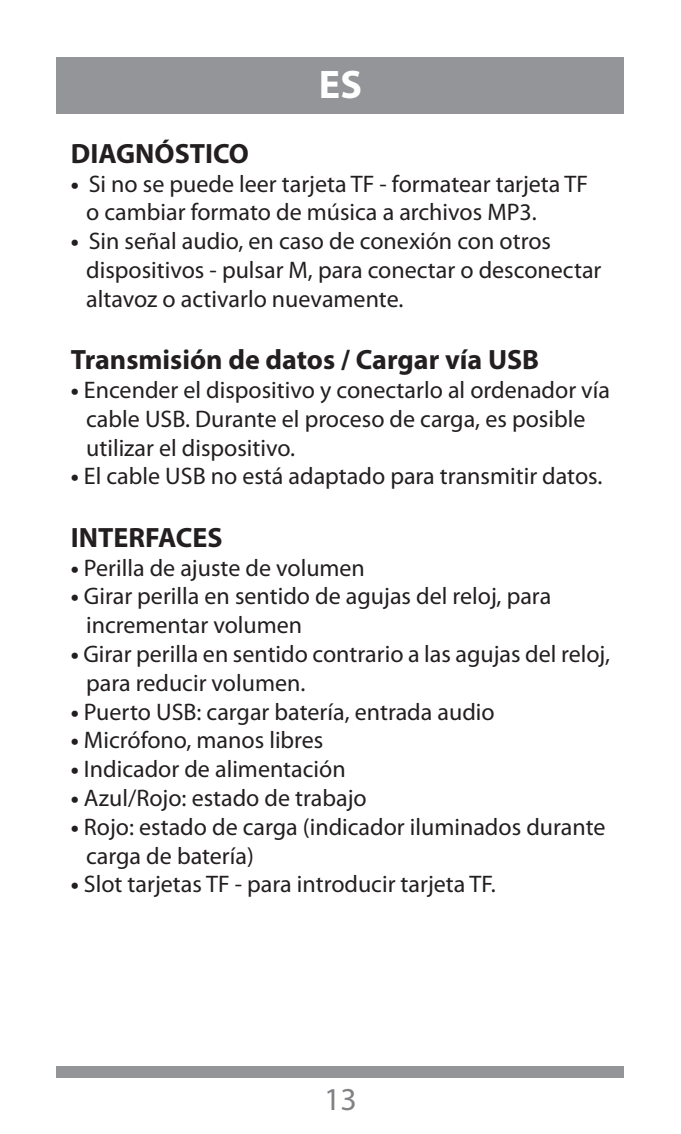
<style>
.page{position:relative;width:681px;height:1134px;background:#fff}
.page>*{position:absolute;margin:0;border:0;box-sizing:border-box;transform-origin:0 0}
.t1{font:700 40px "Myriad Pro";color:#fff}
.t2{font:32px "Myriad Pro";color:#808285}
.t3{font:700 28px "Myriad Pro";color:#231f20}
.t4{font:24px/28.8px "Myriad Pro";color:#231f20}
.s1{font-weight:700}
</style>
<div class="page">
<div style="left:57px;top:57px;width:567px;height:56px;background:#939598"></div>
<div style="left:57px;top:1066px;width:567px;height:11px;background:#939598"></div>
<h1 class="t1" style="left:319px;top:62px;width:44px">ES</h1>
<p class="t3" style="left:71px;top:138px;width:179px">DIAGNÓSTICO</p>
<p class="t4" style="left:86px;top:170px;width:503px;text-indent:-15px"><span class="s1">•</span> Si no se puede leer tarjeta TF - formatear tarjeta TF o cambiar formato de música a archivos MP3.</p>
<p class="t4" style="left:86px;top:227px;width:516px;text-indent:-15px"><span class="s1">•</span> Sin señal audio, en caso de conexión con otros dispositivos - pulsar M, para conectar o desconectar altavoz o activarlo nuevamente.</p>
<p class="t3" style="left:71px;top:344px;width:469px">Transmisión de datos / Cargar vía USB</p>
<p class="t4" style="left:86px;top:376px;width:525px;text-indent:-15px"><span class="s1">•</span> Encender el dispositivo y conectarlo al ordenador vía cable USB. Durante el proceso de carga, es posible utilizar el dispositivo.</p>
<p class="t4" style="left:71px;top:462px;width:533px"><span class="s1">•</span> El cable USB no está adaptado para transmitir datos.</p>
<p class="t3" style="left:71px;top:522px;width:153px">INTERFACES</p>
<p class="t4" style="left:71px;top:554px;width:295px"><span class="s1">•</span> Perilla de ajuste de volumen</p>
<p class="t4" style="left:86px;top:582px;width:466px;text-indent:-15px"><span class="s1">•</span> Girar perilla en sentido de agujas del reloj, para incrementar volumen</p>
<p class="t4" style="left:86px;top:640px;width:525px;text-indent:-15px"><span class="s1">•</span> Girar perilla en sentido contrario a las agujas del reloj, para reducir volumen.</p>
<p class="t4" style="left:71px;top:698px;width:425px"><span class="s1">•</span> Puerto USB: cargar batería, entrada audio</p>
<p class="t4" style="left:71px;top:726px;width:254px"><span class="s1">•</span> Micrófono, manos libres</p>
<p class="t4" style="left:71px;top:755px;width:276px"><span class="s1">•</span> Indicador de alimentación</p>
<p class="t4" style="left:71px;top:784px;width:297px"><span class="s1">•</span> Azul/Rojo: estado de trabajo</p>
<p class="t4" style="left:86px;top:813px;width:520px;text-indent:-15px"><span class="s1">•</span> Rojo: estado de carga (indicador iluminados durante carga de batería)</p>
<p class="t4" style="left:71px;top:870px;width:426px"><span class="s1">•</span> Slot tarjetas TF - para introducir tarjeta TF.</p>
<h2 class="t2" style="left:324px;top:1081px;width:34px">13</h2>
</div>
